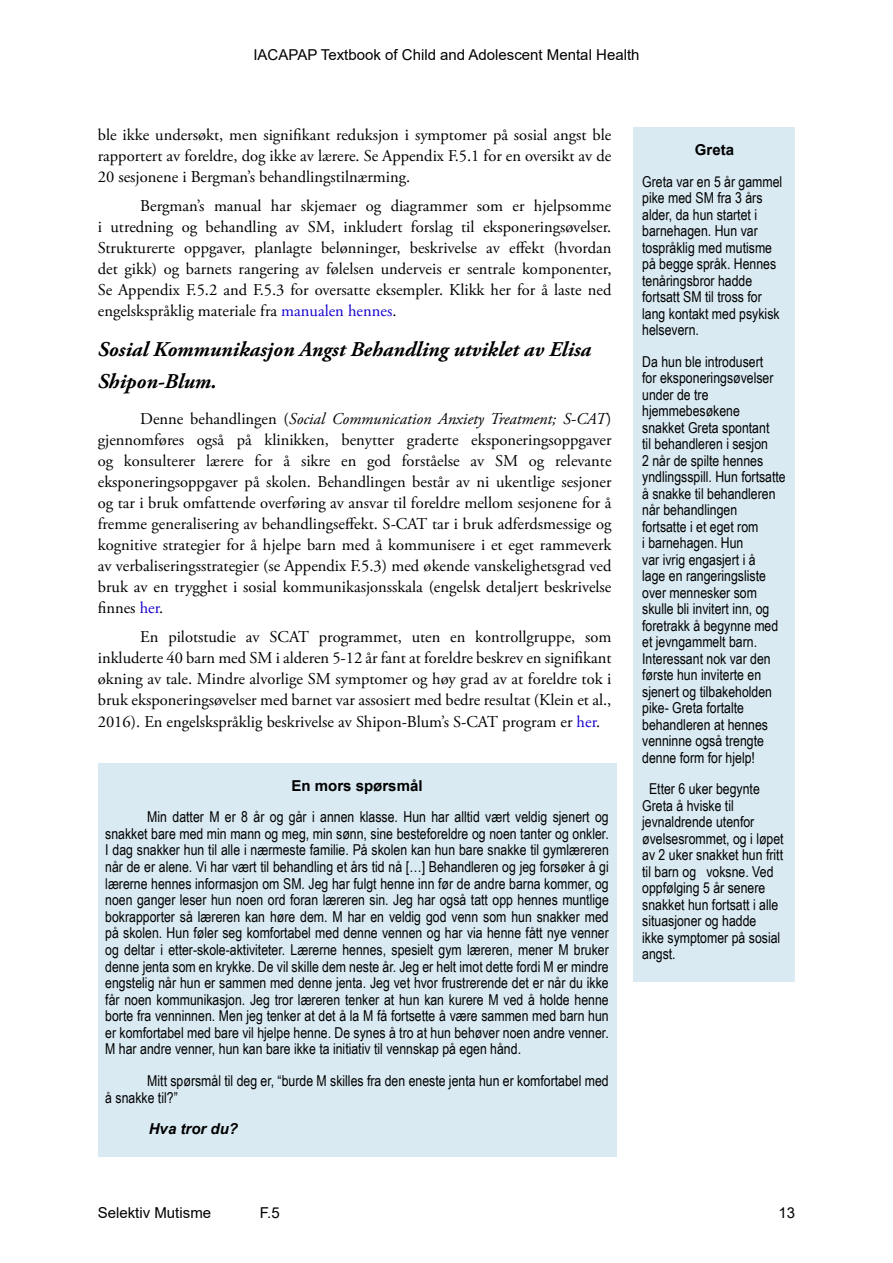
<style>
.page{position:relative;width:893px;height:1263px;background:#fff}
.page>*{position:absolute;margin:0;border:0;box-sizing:border-box;transform-origin:0 0}
.t1{font:italic 700 21px/31.5px "Adobe Garamond Pro";color:#000}
.t2{font:16.5px/21px "Adobe Garamond Pro";color:#000;text-align:justify}
.t3{font:15px/16.5px "Arial Narrow";color:#000}
.t4{font:15px "Arial";color:#000}
.t5{font:700 15px "Arial";color:#000}
.t6{font:italic 700 15px "Arial";color:#000}
.s1{color:#1700cb}
.s2{font-style:italic}
</style>
<div class="page">
<div style="left:98px;top:763px;width:518px;height:394px;background:#d9eaf2"></div>
<div style="left:634px;top:128px;width:161px;height:854px;background:#d9eaf2"></div>
<p class="t4" style="left:253px;top:45px;width:388px">IACAPAP Textbook of Child and Adolescent Mental Health</p>
<p class="t2" style="left:98px;top:124px;width:515px">ble ikke undersøkt, men signifikant reduksjon i symptomer på sosial angst ble rapportert av foreldre, dog ikke av lærere. Se Appendix F.5.1 for en oversikt av de 20 sesjonene i Bergman’s behandlingstilnærming.</p>
<p class="t2" style="left:98px;top:196px;width:515px;text-indent:43px">Bergman’s manual har skjemaer og diagrammer som er hjelpsomme i utredning og behandling av SM, inkludert forslag til eksponeringsøvelser.<br>Strukturerte oppgaver, planlagte belønninger, beskrivelse av effekt (hvordan det gikk) og barnets rangering av følelsen underveis er sentrale komponenter, Se Appendix F.5.2 and F.5.3 for oversatte eksempler. Klikk her for å laste ned engelskspråklig materiale fra <span class="s1">manualen hennes</span>.</p>
<h1 class="t1" style="left:98px;top:334px;width:495px">Sosial Kommunikasjon Angst Behandling utviklet av Elisa<br>Shipon-Blum.</h1>
<p class="t2" style="left:98px;top:408px;width:515px;text-indent:43px">Denne behandlingen (<span class="s2">Social Communication Anxiety Treatment; S-CAT</span>) gjennomføres også på klinikken, benytter graderte eksponeringsoppgaver og konsulterer lærere for å sikre en god forståelse av SM og relevante eksponeringsoppgaver på skolen. Behandlingen består av ni ukentlige sesjoner og tar i bruk omfattende overføring av ansvar til foreldre mellom sesjonene for å fremme generalisering av behandlingseffekt. S-CAT tar i bruk adferdsmessige og kognitive strategier for å hjelpe barn med å kommunisere i et eget rammeverk av verbaliseringsstrategier (se Appendix F.5.3) med økende vanskelighetsgrad ved bruk av en trygghet i sosial kommunikasjonsskala (engelsk detaljert beskrivelse finnes <span class="s1">her</span>.</p>
<p class="t2" style="left:98px;top:627px;width:515px;text-indent:43px">En pilotstudie av SCAT programmet, uten en kontrollgruppe, som inkluderte 40 barn med SM i alderen 5-12 år fant at foreldre beskrev en signifikant økning av tale. Mindre alvorlige SM symptomer og høy grad av at foreldre tok i bruk eksponeringsøvelser med barnet var assosiert med bedre resultat (Klein et al., 2016). En engelskspråklig beskrivelse av Shipon-Blum’s S-CAT program er <span class="s1">her</span>.</p>
<p class="t5" style="left:292px;top:775px;width:132px">En mors spørsmål</p>
<p class="t3" style="left:105px;top:808px;width:505px;text-align:justify;text-indent:42px">Min datter M er 8 år og går i annen klasse. Hun har alltid vært veldig sjenert og snakket bare med min mann og meg, min sønn, sine besteforeldre og noen tanter og onkler.<br>I dag snakker hun til alle i nærmeste familie. På skolen kan hun bare snakke til gymlæreren når de er alene. Vi har vært til behandling et års tid nå […] Behandleren og jeg forsøker å gi lærerne hennes informasjon om SM. Jeg har fulgt henne inn før de andre barna kommer, og noen ganger leser hun noen ord foran læreren sin. Jeg har også tatt opp hennes muntlige bokrapporter så læreren kan høre dem. M har en veldig god venn som hun snakker med på skolen. Hun føler seg komfortabel med denne vennen og har via henne fått nye venner og deltar i etter-skole-aktiviteter. Lærerne hennes, spesielt gym læreren, mener M bruker denne jenta som en krykke. De vil skille dem neste år. Jeg er helt imot dette fordi M er mindre engstelig når hun er sammen med denne jenta. Jeg vet hvor frustrerende det er når du ikke får noen kommunikasjon. Jeg tror læreren tenker at hun kan kurere M ved å holde henne borte fra venninnen. Men jeg tenker at det å la M få fortsette å være sammen med barn hun er komfortabel med bare vil hjelpe henne. De synes å tro at hun behøver noen andre venner.<br>M har andre venner, hun kan bare ikke ta initiativ til vennskap på egen hånd.</p>
<p class="t3" style="left:105px;top:1072px;width:505px;text-indent:42px">Mitt spørsmål til deg er, “burde M skilles fra den eneste jenta hun er komfortabel med å snakke til?”</p>
<p class="t6" style="left:149px;top:1119px;width:91px">Hva tror du?</p>
<p class="t5" style="left:695px;top:139px;width:41px">Greta</p>
<p class="t3" style="left:642px;top:172px;width:142px">Greta var en 5 år gammel pike med SM fra 3 års alder, da hun startet i barnehagen. Hun var tospråklig med mutisme på begge språk. Hennes tenåringsbror hadde fortsatt SM til tross for lang kontakt med psykisk helsevern.</p>
<p class="t3" style="left:642px;top:352px;width:145px">Da hun ble introdusert<br>for eksponeringsøvelser under de tre hjemmebesøkene snakket Greta spontant<br>til behandleren i sesjon<br>2 når de spilte hennes yndlingsspill. Hun fortsatte å snakke til behandleren når behandlingen<br>fortsatte i et eget rom<br>i barnehagen. Hun<br>var ivrig engasjert i å<br>lage en rangeringsliste over mennesker som skulle bli invitert inn, og foretrakk å begynne med et jevngammelt barn.<br>Interessant nok var den første hun inviterte en sjenert og tilbakeholden pike- Greta fortalte behandleren at hennes venninne også trengte denne form for hjelp!</p>
<p class="t3" style="left:642px;top:780px;width:143px;text-indent:7px">Etter 6 uker begynte<br>Greta å hviske til jevnaldrende utenfor øvelsesrommet, og i løpet av 2 uker snakket hun fritt til barn og voksne. Ved oppfølging 5 år senere snakket hun fortsatt i alle situasjoner og hadde<br>ikke symptomer på sosial angst.</p>
<p class="t4" style="left:98px;top:1202px;width:115px">Selektiv Mutisme</p>
<p class="t4" style="left:260px;top:1202px;width:22px">F.5</p>
<p class="t4" style="left:778px;top:1202px;width:18px">13</p>
</div>
